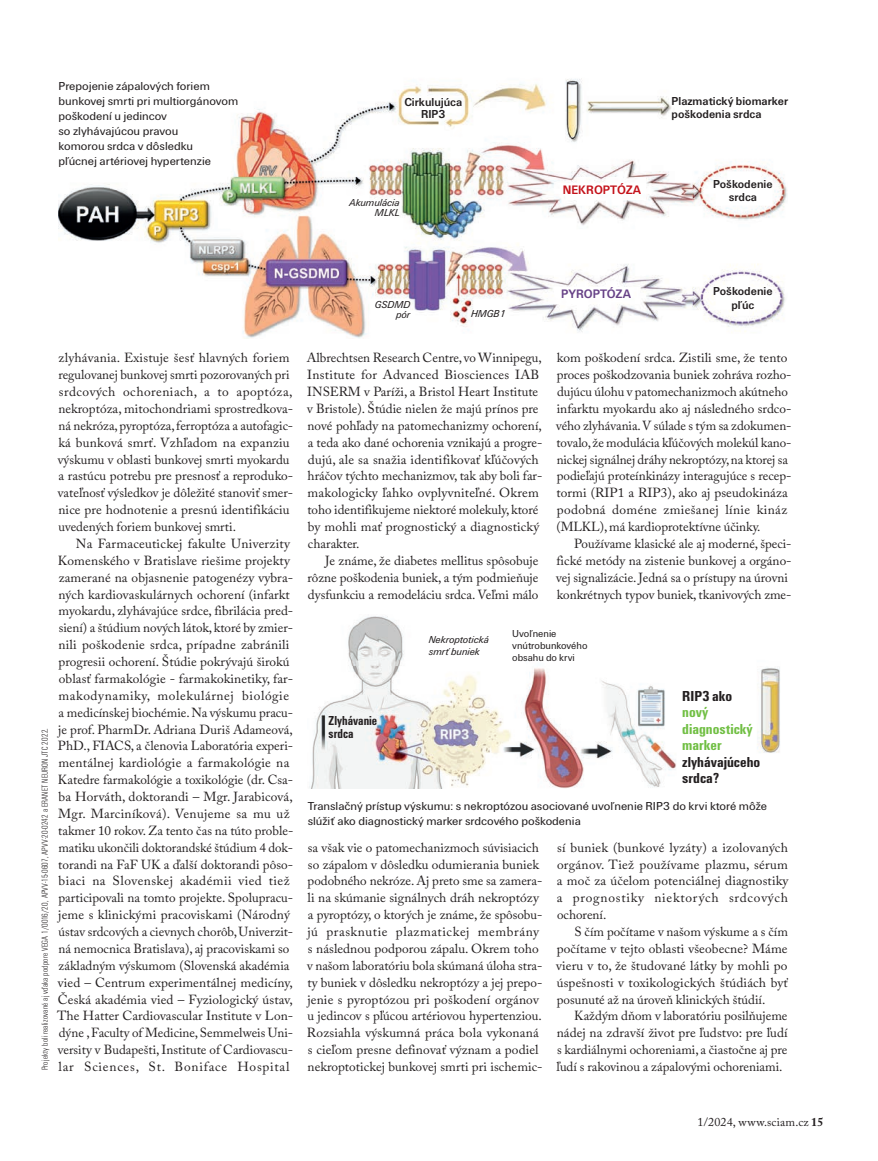
<style>
.page{position:relative;width:878px;height:1161px;background:#fff}
.page>*{position:absolute;margin:0;border:0;box-sizing:border-box;transform-origin:0 0}
.t1{font:700 condensed 15px/16.5px "U001 TOT";color:#231f20;scale:1.05 1}
.t2{font:700 condensed 15px/16.5px "U001 TOT";color:#71bf44;scale:1.05 1}
.t3{font:700 condensed 13.5px/13.5px "U001 TOT";color:#231f20;scale:.95 1}
.t4{font:13.2px/16.8px "Adobe Caslon Pro";color:#231f20}
.t5{font:700 12.75px "U001 TOT";color:#c4121a;scale:.95 1}
.t6{font:700 12.75px "U001 TOT";letter-spacing:-.005em;color:#674287;scale:.95 1}
.t7{font:12px/15px "U001 TOT";color:#231f20}
.t8{font:700 12px/13.5px "U001 TOT";color:#231f20;text-align:center;scale:.95 1}
.t9{font:12px "Adobe Caslon Pro";letter-spacing:.02em;color:#231f20}
.t10{font:italic 10.5px/10.5px "U001 TOT";color:#231f20;text-align:right;scale:.95 1}
.t11{font:10.5px/12px "U001 TOT";color:#231f20;scale:.95 1}
.t12{font:9px "U001 DOT Ligh Cond";letter-spacing:.02em;color:#231f20}
.s1{font-weight:700}
</style>
<div class="page">
<img style="left:58px;top:78px;width:729px;height:260px">
<img style="left:309px;top:616px;width:471px;height:173px">
<p class="t7" style="left:58px;top:79px;width:181px">Prepojenie zápalových foriem bunkovej smrti pri multiorgánovom poškodení u jedincov<br>so zlyhávajúcou pravou<br>komorou srdca v dôsledku<br>pľúcnej artériovej hypertenzie</p>
<p class="t8" style="left:404px;top:96px;width:62px;line-height:12px">Cirkulujúca<br>RIP3</p>
<p class="t10" style="left:349px;top:197px;width:55px">Akumulácia<br>MLKL</p>
<p class="t5" style="left:563px;top:183px;width:84px">NEKROPTÓZA</p>
<p class="t8" style="left:671px;top:94px;width:124px;text-align:left">Plazmatický biomarker poškodenia srdca</p>
<p class="t8" style="left:713px;top:177px;width:64px">Poškodenie srdca</p>
<p class="t4" style="left:58px;top:349px;width:237px">zlyhávania. Existuje šesť hlavných foriem regulovanej bunkovej smrti pozorovaných pri srdcových ochoreniach, a to apoptóza, nekroptóza, mitochondriami sprostredkova&shy;ná nekróza, pyroptóza, ferroptóza a autofagic&shy;ká bunková smrť. Vzhľadom na expanziu výskumu v oblasti bunkovej smrti myokardu a rastúcu potrebu pre presnosť a reproduko&shy;vateľnosť výsledkov je dôležité stanoviť smer&shy;nice pre hodnotenie a presnú identifikáciu uvedených foriem bunkovej smrti.</p>
<p class="t4" style="left:57px;top:535px;width:238px;text-indent:19px">Na Farmaceutickej fakulte Univerzity Komenského v Bratislave riešime projekty zamerané na objasnenie patogenézy vybra&shy;ných kardiovaskulárnych ochorení (infarkt myokardu, zlyhávajúce srdce, fibrilácia pred&shy;siení) a štúdium nových látok, ktoré by zmier&shy;nili poškodenie srdca, prípadne zabránili progresii ochorení. Štúdie pokrývajú širokú oblasť farmakológie - farmakokinetiky, far&shy;makodynamiky, molekulárnej biológie a medicínskej biochémie. Na výskumu pracu&shy;je prof. PharmDr. Adriana Duriš Adameová, PhD., FIACS, a členovia Laboratória experi&shy;mentálnej kardiológie a farmakológie na Katedre farmakológie a toxikológie (dr. Csa&shy;ba Horváth, doktorandi – Mgr. Jarabicová, Mgr. Marciníková). Venujeme sa mu už takmer 10 rokov. Za tento čas na túto proble&shy;matiku ukončili doktorandské štúdium 4 dok&shy;torandi na FaF UK a ďalší doktorandi pôso&shy;biaci na Slovenskej akadémii vied tiež participovali na tomto projekte. Spolupracu&shy;jeme s klinickými pracoviskami (Národný ústav srdcových a cievnych chorôb, Univerzit&shy;ná nemocnica Bratislava), aj pracoviskami so základným výskumom (Slovenská akadémia vied – Centrum experimentálnej medicíny, Česká akadémia vied – Fyziologický ústav, The Hatter Cardiovascular Institute v Lon&shy;dýne , Faculty of Medicine, Semmelweis Uni&shy;versity v Budapešti, Institute of Cardiovascu&shy;lar Sciences, St. Boniface Hospital</p>
<p class="t12" style="left:40px;top:1070px;width:344px;rotate:-90deg">Projekty boli realizované aj vďaka podpore VEGA 1/0016/20, APVV-15-0607, APVV-20-0242 a ERANET NEURON JTC 2022.</p>
<p class="t10" style="left:375px;top:299px;width:39px">GSDMD pór</p>
<p class="t10" style="left:471px;top:308px;width:38px">HMGB1</p>
<p class="t4" style="left:307px;top:349px;width:237px">Albrechtsen Research Centre, vo Winnipegu, Institute for Advanced Biosciences IAB INSERM v Paríži, a Bristol Heart Institute v Bristole). Štúdie nielen že majú prínos pre nové pohľady na patomechanizmy ochorení, a teda ako dané ochorenia vznikajú a progre&shy;dujú, ale sa snažia identifikovať kľúčových hráčov týchto mechanizmov, tak aby boli far&shy;makologicky ľahko ovplyvniteľné. Okrem toho identifikujeme niektoré molekuly, ktoré by mohli mať prognostický a diagnostický charakter.</p>
<p class="t4" style="left:307px;top:552px;width:232px;text-align:justify;text-indent:17px">Je známe, že diabetes mellitus spôsobuje rôzne poškodenia buniek, a tým podmieňuje dysfunkciu a remodeláciu srdca. Veľmi málo</p>
<p class="t6" style="left:561px;top:287px;width:75px">PYROPTÓZA</p>
<p class="t8" style="left:713px;top:284px;width:64px">Poškodenie pľúc</p>
<p class="t4" style="left:556px;top:349px;width:237px">kom poškodení srdca. Zistili sme, že tento proces poškodzovania buniek zohráva rozho&shy;dujúcu úlohu v patomechanizmoch akútneho infarktu myokardu ako aj následného srdco&shy;vého zlyhávania. V súlade s tým sa zdokumen&shy;tovalo, že modulácia kľúčových molekúl kano&shy;nickej signálnej dráhy nekroptózy, na ktorej sa podieľajú proteínkinázy interagujúce s recep&shy;tormi (RIP1 a RIP3), ako aj pseudokináza podobná doméne zmiešanej línie kináz (MLKL), má kardioprotektívne účinky.</p>
<p class="t4" style="left:556px;top:535px;width:237px;text-indent:18px">Používame klasické ale aj moderné, špeci&shy;fické metódy na zistenie bunkovej a orgáno&shy;vej signalizácie. Jedná sa o prístupy na úrovni konkrétnych typov buniek, tkanivových zme-</p>
<p class="t3" style="left:328px;top:713px;width:53px">Zlyhávanie srdca</p>
<p class="t10" style="left:428px;top:633px;width:65px;line-height:12px;text-align:left">Nekroptotická smrť buniek</p>
<p class="t11" style="left:512px;top:627px;width:81px">Uvoľnenie vnútrobunkového obsahu do krvi</p>
<p class="t1" style="left:682px;top:688px;width:49px">RIP3 ako</p>
<p class="t2" style="left:682px;top:704px;width:69px">nový diagnostický marker</p>
<p class="t1" style="left:682px;top:754px;width:76px">zlyhávajúceho srdca?</p>
<p class="t7" style="left:308px;top:799px;width:461px">Translačný prístup výskumu: s nekroptózou asociované uvoľnenie RIP3 do krvi ktoré môže slúžiť ako diagnostický marker srdcového poškodenia</p>
<p class="t4" style="left:307px;top:839px;width:237px">sa však vie o patomechanizmoch súvisiacich so zápalom v dôsledku odumierania buniek podobného nekróze. Aj preto sme sa zamera&shy;li na skúmanie signálnych dráh nekroptózy a pyroptózy, o ktorých je známe, že spôsobu&shy;jú prasknutie plazmatickej membrány s následnou podporou zápalu. Okrem toho v našom laboratóriu bola skúmaná úloha stra&shy;ty buniek v dôsledku nekroptózy a jej prepo&shy;jenie s pyroptózou pri poškodení orgánov u jedincov s pľúcou artériovou hypertenziou.<br>Rozsiahla výskumná práca bola vykonaná s cieľom presne definovať význam a podiel nekroptotickej bunkovej smrti pri ischemic-</p>
<p class="t4" style="left:557px;top:839px;width:233px;text-align:justify">sí buniek (bunkové lyzáty) a izolovaných orgánov. Tiež používame plazmu, sérum a moč za účelom potenciálnej diagnostiky a prognostiky niektorých srdcových ochorení.</p>
<p class="t4" style="left:556px;top:923px;width:233px;text-align:justify;text-indent:18px">S čím počítame v našom výskume a s čím počítame v tejto oblasti všeobecne? Máme vieru v to, že študované látky by mohli po úspešnosti v toxikologických štúdiách byť posunuté až na úroveň klinických štúdií.</p>
<p class="t4" style="left:556px;top:1007px;width:233px;text-align:justify;text-indent:18px">Každým dňom v laboratóriu posilňujeme nádej na zdravší život pre ľudstvo: pre ľudí s kardiálnymi ochoreniami, a čiastočne aj pre ľudí s rakovinou a zápalovými ochoreniami.</p>
<p class="t9" style="left:697px;top:1114px;width:127px">1/2024, www.sciam.cz <span class="s1">15</span></p>
</div>
